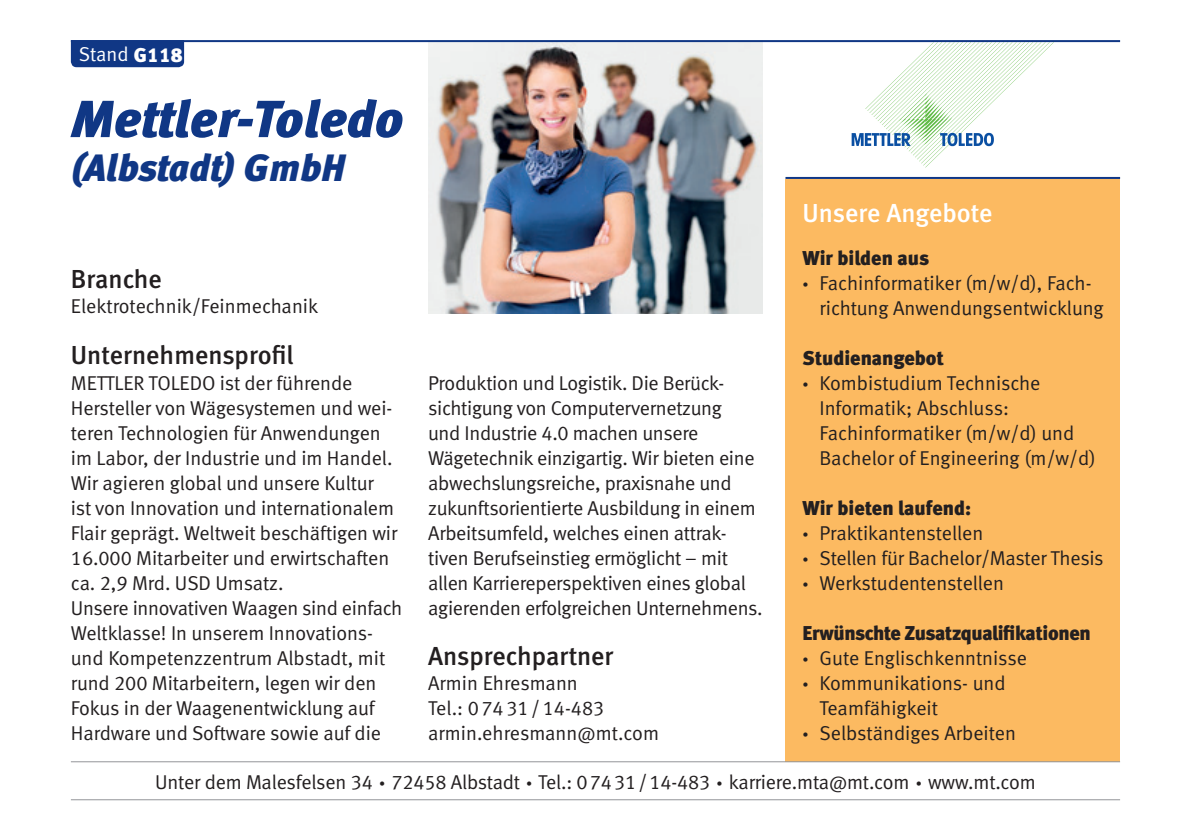
<style>
.page{position:relative;width:1191px;height:840px;background:#fff}
.page>*{position:absolute;margin:0;border:0;box-sizing:border-box;transform-origin:0 0}
.t1{font:italic 52px "Meta Black LF";letter-spacing:.005em;color:#103785}
.t2{font:italic 38px "Meta Black LF";color:#103785}
.t3{font:26px "Meta Medium LF";color:#231f20}
.t4{font:26px "Meta Medium LF";letter-spacing:-.005em;color:#fff}
.t5{font:20px/25px "Meta Normal LF";letter-spacing:-.01em;color:#231f20}
.t6{font:20px "Meta Black LF";letter-spacing:-.01em;color:#231f20}
.t7{font:20px "Meta Normal LF";color:#fff}
.s1{font-family:"Meta Black LF"}
</style>
<div class="page">
<div style="left:785px;top:179px;width:335px;height:581px;background:#fcba61"></div>
<img style="left:428px;top:42px;width:335px;height:271px">
<div style="left:71px;top:42px;width:113px;height:25px;background:#103785"></div>
<hr style="left:71px;top:40px;width:1049px;height:2px;background:#103785">
<hr style="left:71px;top:760px;width:1049px;height:1px;background:#939598">
<hr style="left:71px;top:798px;width:1049px;height:1px;background:#939598">
<hr style="left:785px;top:177px;width:335px;height:2px;background:#103785">
<svg style="left:851px;top:42px;width:203px;height:125px"></svg>
<p class="t7" style="left:79px;top:43px;width:105px">Stand <span class="s1">G118</span></p>
<h1 class="t1" style="left:71px;top:88px;width:334px">Mettler-Toledo</h1>
<h2 class="t2" style="left:71px;top:145px;width:276px">(Albstadt) GmbH</h2>
<h3 class="t4" style="left:802px;top:198px;width:192px">Unsere Angebote</h3>
<p class="t6" style="left:802px;top:245px;width:128px">Wir bilden aus</p>
<p class="t5" style="left:819px;top:270px;width:286px;text-indent:-17px"><span class="s1">·</span> Fachinformatiker (m/w/d), Fach&shy;richtung Anwendungsentwicklung</p>
<p class="t6" style="left:802px;top:345px;width:143px">Studienangebot</p>
<p class="t5" style="left:819px;top:370px;width:278px;text-indent:-17px"><span class="s1">·</span> Kombistudium Technische<br>Informatik; Abschluss:<br>Fachinformatiker (m/w/d) und<br>Bachelor of Engineering (m/w/d)</p>
<p class="t6" style="left:802px;top:495px;width:170px">Wir bieten laufend:</p>
<p class="t5" style="left:802px;top:520px;width:303px"><span class="s1">·</span> Praktikantenstellen<br><span class="s1">·</span> Stellen für Bachelor/Master Thesis <span class="s1">·</span> Werkstudentenstellen</p>
<p class="t6" style="left:802px;top:620px;width:290px">Erwünschte Zusatzqualifikationen</p>
<p class="t5" style="left:802px;top:645px;width:226px"><span class="s1">·</span> Gute Englischkenntnisse</p>
<p class="t5" style="left:802px;top:670px;width:205px"><span class="s1">·</span> Kommunikations- und</p>
<p class="t5" style="left:819px;top:695px;width:120px">Teamfähigkeit</p>
<p class="t5" style="left:802px;top:720px;width:215px"><span class="s1">·</span> Selbständiges Arbeiten</p>
<p class="t5" style="left:155px;top:768px;width:882px">Unter dem Malesfelsen 34 <span class="s1">·</span> 72458 Albstadt <span class="s1">·</span> Tel.: 07431/14-483 <span class="s1">·</span> karriere.mta@mt.com <span class="s1">·</span> www.mt.com</p>
<h3 class="t3" style="left:71px;top:264px;width:93px">Branche</h3>
<p class="t5" style="left:71px;top:293px;width:249px">Elektrotechnik/Feinmechanik</p>
<h3 class="t3" style="left:71px;top:340px;width:224px">Unternehmensprofil</h3>
<p class="t5" style="left:71px;top:369px;width:333px">METTLER TOLEDO ist der führende Hersteller von Wägesystemen und wei&shy;teren Technologien für Anwendungen im Labor, der Industrie und im Handel.<br>Wir agieren global und unsere Kultur<br>ist von Innovation und internationalem Flair geprägt. Weltweit beschäftigen wir 16.000 Mitarbeiter und erwirtschaften ca. 2,9 Mrd. USD Umsatz.<br>Unsere innovativen Waagen sind einfach Weltklasse! In unserem Innovations&shy;und Kompetenzzentrum Albstadt, mit rund 200 Mitarbeitern, legen wir den Fokus in der Waagenentwicklung auf Hardware und Software sowie auf die</p>
<p class="t5" style="left:428px;top:369px;width:336px">Produktion und Logistik. Die Berück&shy;sichtigung von Computervernetzung<br>und Industrie 4.0 machen unsere Wägetechnik einzigartig. Wir bieten eine abwechslungsreiche, praxisnahe und zukunftsorientierte Ausbildung in einem Arbeitsumfeld, welches einen attrak&shy;tiven Berufseinstieg ermöglicht – mit allen Karriereperspektiven eines global agierenden erfolgreichen Unternehmens.</p>
<h3 class="t3" style="left:428px;top:640px;width:187px">Ansprechpartner</h3>
<p class="t5" style="left:428px;top:669px;width:232px">Armin Ehresmann<br>Tel.: 07431/14-483 armin.ehresmann@mt.com</p>
</div>
